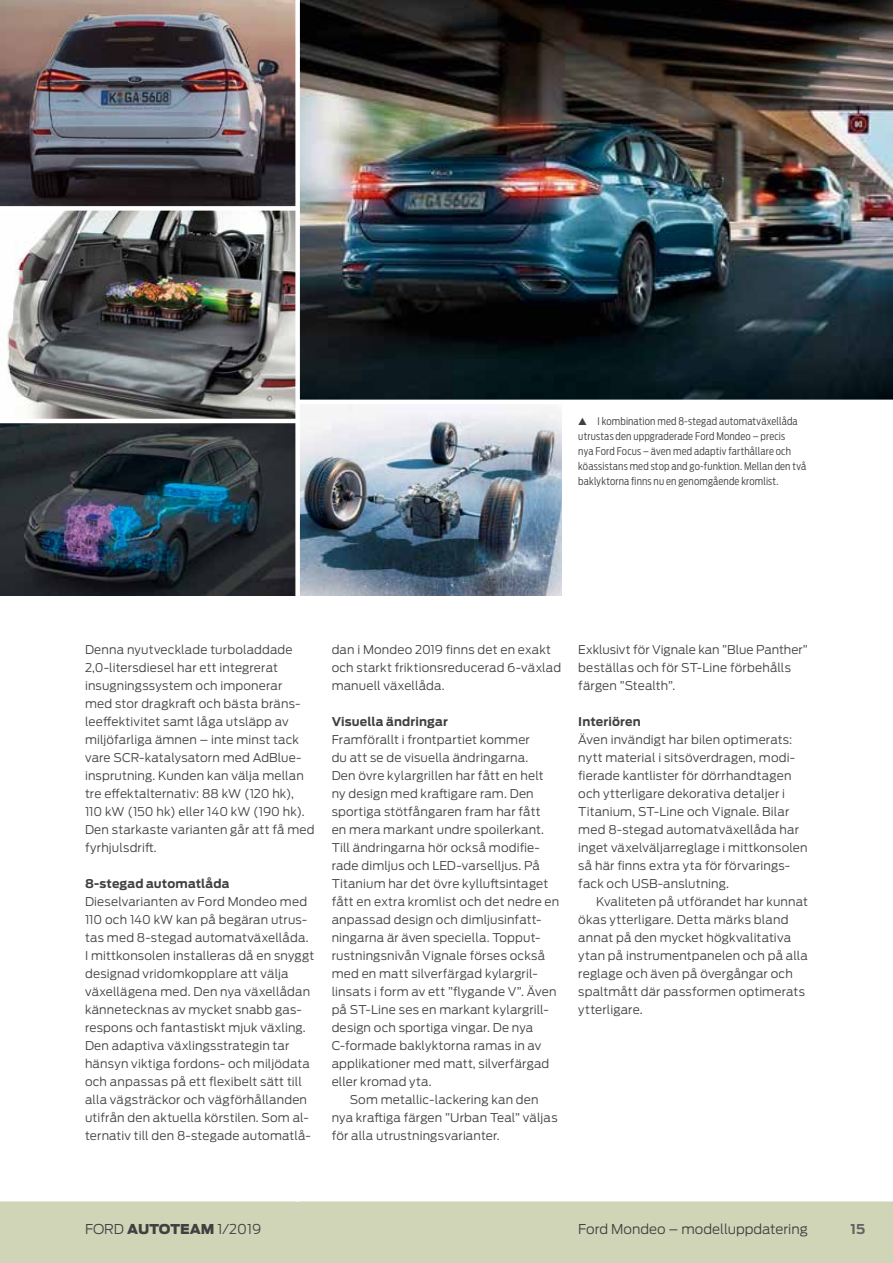
<style>
.page{position:relative;width:893px;height:1263px;background:#fff}
.page>*{position:absolute;margin:0;border:0;box-sizing:border-box;transform-origin:0 0}
.t1{font:300 13.5px "Ford Antenna";color:#404040}
.t2{font:700 13.5px "Ford Antenna";color:#636362}
.t3{font:300 12px/18px "Ford Antenna";letter-spacing:.01em;color:#404040}
.t4{font:700 12px "Ford Antenna";letter-spacing:.01em;color:#404040}
.t5{font:300 10.5px/15px "Ford Antenna Cond";letter-spacing:.015em;color:#404040}
.s1{font-weight:900}
</style>
<div class="page">
<div style="left:0;top:1199px;width:893px;height:64px;background:#d0d5b8"></div>
<hr style="left:0;top:1197px;width:893px;height:4px;background:#fff">
<img style="left:300px;top:0;width:593px;height:400px">
<img style="left:0;top:0;width:295px;height:206px">
<img style="left:0;top:423px;width:295px;height:172px">
<img style="left:7px;top:211px;width:288px;height:208px">
<img style="left:300px;top:404px;width:261px;height:191px">
<p class="t5" style="left:578px;top:412px;width:230px;text-indent:19px">I kombination med 8-stegad automatväxellåda utrustas den uppgraderade Ford Mondeo – precis<br>nya Ford Focus – även med adaptiv farthållare och köassistans med stop and go-funktion. Mellan den två baklyktorna finns nu en genomgående kromlist.</p>
<p class="t3" style="left:85px;top:639px;width:231px">Denna nyutvecklade turboladdade 2,0-litersdiesel har ett integrerat insugningssystem och imponerar<br>med stor dragkraft och bästa bräns&shy;leeffektivitet samt låga utsläpp av miljöfarliga ämnen – inte minst tack vare SCR-katalysatorn med AdBlue&shy;insprutning. Kunden kan välja mellan tre effektalternativ: 88 kW (120 hk),<br>110 kW (150 hk) eller 140 kW (190 hk).<br>Den starkaste varianten går att få med fyrhjulsdrift.</p>
<p class="t4" style="left:85px;top:873px;width:146px">8-stegad automatlåda</p>
<p class="t3" style="left:85px;top:891px;width:231px">Dieselvarianten av Ford Mondeo med 110 och 140 kW kan på begäran utrus&shy;tas med 8-stegad automatväxellåda.<br>I mittkonsolen installeras då en snyggt designad vridomkopplare att välja växellägena med. Den nya växellådan kännetecknas av mycket snabb gas&shy;respons och fantastiskt mjuk växling.<br>Den adaptiva växlingsstrategin tar hänsyn viktiga fordons- och miljödata och anpassas på ett flexibelt sätt till alla vägsträckor och vägförhållanden utifrån den aktuella körstilen. Som al&shy;ternativ till den 8-stegade automatlå-</p>
<p class="t3" style="left:332px;top:639px;width:231px">dan i Mondeo 2019 finns det en exakt och starkt friktionsreducerad 6-växlad manuell växellåda.</p>
<p class="t4" style="left:332px;top:711px;width:118px">Visuella ändringar</p>
<p class="t3" style="left:332px;top:729px;width:200px">Framförallt i frontpartiet kommer</p>
<p class="t3" style="left:332px;top:747px;width:198px">du att se de visuella ändringarna.</p>
<p class="t3" style="left:332px;top:765px;width:213px">Den övre kylargrillen har fått en helt</p>
<p class="t3" style="left:332px;top:783px;width:204px">ny design med kraftigare ram. Den</p>
<p class="t3" style="left:332px;top:801px;width:211px">sportiga stötfångaren fram har fått</p>
<p class="t3" style="left:332px;top:819px;width:214px">en mera markant undre spoilerkant.</p>
<p class="t3" style="left:332px;top:837px;width:210px">Till ändringarna hör också modifie-</p>
<p class="t3" style="left:332px;top:855px;width:210px">rade dimljus och LED-varselljus. På</p>
<p class="t3" style="left:332px;top:873px;width:218px">Titanium har det övre kylluftsintaget</p>
<p class="t3" style="left:332px;top:891px;width:229px">fått en extra kromlist och det nedre en</p>
<p class="t3" style="left:332px;top:909px;width:211px">anpassad design och dimljusinfatt-</p>
<p class="t3" style="left:332px;top:927px;width:210px">ningarna är även speciella. Topput-</p>
<p class="t3" style="left:332px;top:945px;width:215px">rustningsnivån Vignale förses också</p>
<p class="t3" style="left:332px;top:963px;width:208px">med en matt silverfärgad kylargril-</p>
<p class="t3" style="left:332px;top:981px;width:226px">linsats i form av ett ”flygande V”. Även</p>
<p class="t3" style="left:332px;top:999px;width:219px">på ST-Line ses en markant kylargrill-</p>
<p class="t3" style="left:332px;top:1017px;width:203px">design och sportiga vingar. De nya</p>
<p class="t3" style="left:332px;top:1035px;width:211px">C-formade baklyktorna ramas in av</p>
<p class="t3" style="left:332px;top:1053px;width:219px">applikationer med matt, silverfärgad</p>
<p class="t3" style="left:332px;top:1071px;width:102px">eller kromad yta.</p>
<p class="t3" style="left:350px;top:1089px;width:190px">Som metallic-lackering kan den</p>
<p class="t3" style="left:332px;top:1107px;width:227px">nya kraftiga färgen ”Urban Teal” väljas</p>
<p class="t3" style="left:332px;top:1125px;width:170px">för alla utrustningsvarianter.</p>
<p class="t3" style="left:578px;top:639px;width:231px">Exklusivt för Vignale kan ”Blue Panther” beställas och för ST-Line förbehålls färgen ”Stealth”.</p>
<p class="t4" style="left:578px;top:711px;width:64px">Interiören</p>
<p class="t3" style="left:578px;top:729px;width:231px">Även invändigt har bilen optimerats: nytt material i sitsöverdragen, modi&shy;fierade kantlister för dörrhandtagen och ytterligare dekorativa detaljer i Titanium, ST-Line och Vignale. Bilar med 8-stegad automatväxellåda har inget växelväljarreglage i mittkonsolen så här finns extra yta för förvarings&shy;fack och USB-anslutning.</p>
<p class="t3" style="left:578px;top:891px;width:231px;text-indent:18px">Kvaliteten på utförandet har kunnat ökas ytterligare. Detta märks bland annat på den mycket högkvalitativa ytan på instrumentpanelen och på alla reglage och även på övergångar och spaltmått där passformen optimerats ytterligare.</p>
<p class="t1" style="left:578px;top:1218px;width:231px">Ford Mondeo – modelluppdatering</p>
<p class="t1" style="left:85px;top:1218px;width:178px">FORD <span class="s1">AUTOTEAM</span> 1/2019</p>
<p class="t2" style="left:850px;top:1217px;width:16px">15</p>
</div>
